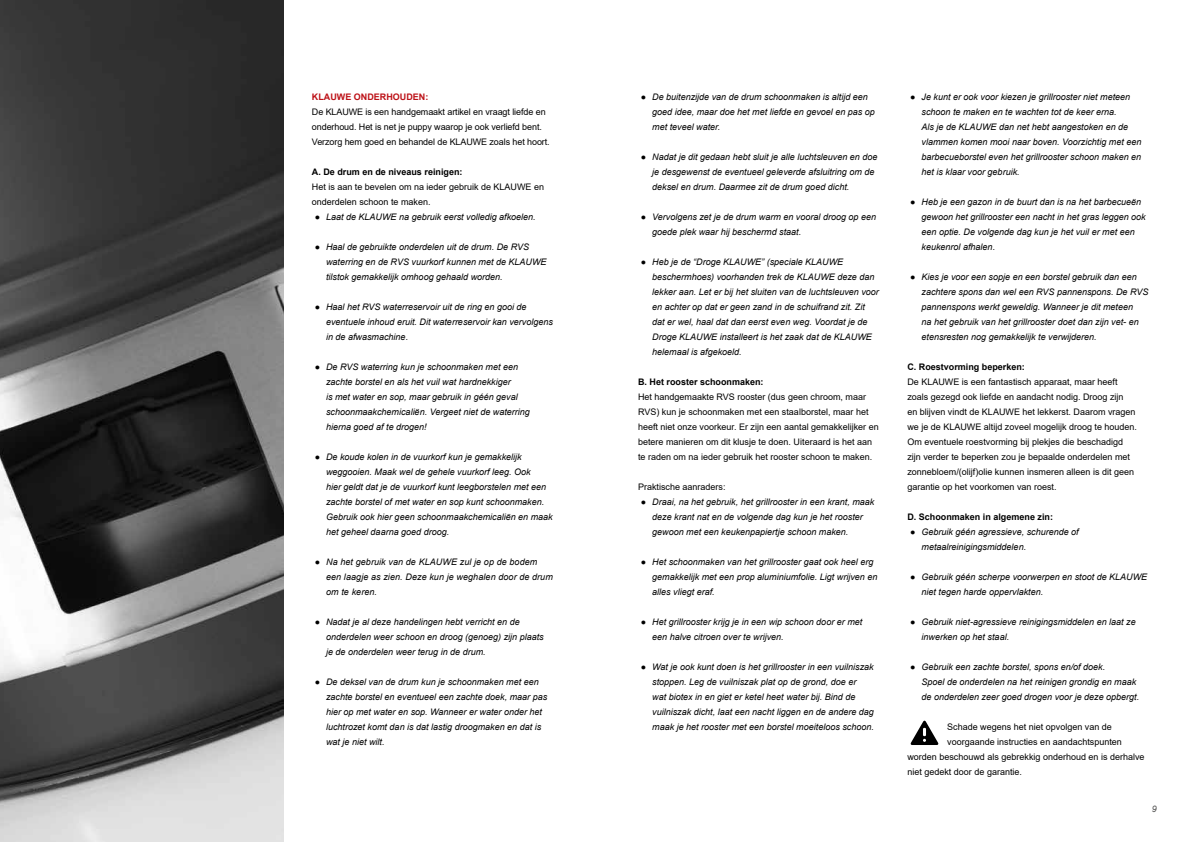
<style>
.page{position:relative;width:1191px;height:842px;background:#fff}
.page>*{position:absolute;margin:0;border:0;box-sizing:border-box;transform-origin:0 0}
.t1{font:italic 9px/15px "Arial";color:#000}
.t2{font:9px/15px "Arial";color:#000}
.t3{font:700 9px "Arial";color:#000}
.t4{font:700 9px "Arial";color:#bd1218}
.t5{font:italic 9px "Arial";color:#575756}
</style>
<div class="page">
<svg style="left:910px;top:720px;width:28px;height:25px"></svg>
<img style="left:0;top:0;width:283px;height:842px">
<p class="t4" style="left:312px;top:91px;width:118px">KLAUWE ONDERHOUDEN:</p>
<p class="t2" style="left:312px;top:104px;width:239px">De KLAUWE is een handgemaakt artikel en vraagt liefde en onderhoud. Het is net je puppy waarop je ook verliefd bent.<br>Verzorg hem goed en behandel de KLAUWE zoals het hoort.</p>
<p class="t3" style="left:312px;top:166px;width:152px">A. De drum en de niveaus reinigen:</p>
<p class="t2" style="left:312px;top:179px;width:234px">Het is aan te bevelen om na ieder gebruik de KLAUWE en onderdelen schoon te maken.</p>
<p class="t1" style="left:326px;top:210px;width:211px">Laat de KLAUWE na gebruik eerst volledig afkoelen.</p>
<p class="t1" style="left:326px;top:240px;width:222px">Haal de gebruikte onderdelen uit de drum. De RVS waterring en de RVS vuurkorf kunnen met de KLAUWE tilstok gemakkelijk omhoog gehaald worden.</p>
<p class="t1" style="left:326px;top:300px;width:228px">Haal het RVS waterreservoir uit de ring en gooi de eventuele inhoud eruit. Dit waterreservoir kan vervolgens in de afwasmachine.</p>
<p class="t1" style="left:326px;top:360px;width:205px">De RVS waterring kun je schoonmaken met een zachte borstel en als het vuil wat hardnekkiger<br>is met water en sop, maar gebruik in géén geval schoonmaakchemicaliën. Vergeet niet de waterring hierna goed af te drogen!</p>
<p class="t1" style="left:326px;top:450px;width:228px">De koude kolen in de vuurkorf kun je gemakkelijk weggooien. Maak wel de gehele vuurkorf leeg. Ook<br>hier geldt dat je de vuurkorf kunt leegborstelen met een zachte borstel of met water en sop kunt schoonmaken.<br>Gebruik ook hier geen schoonmaakchemicaliën en maak het geheel daarna goed droog.</p>
<p class="t1" style="left:326px;top:555px;width:228px">Na het gebruik van de KLAUWE zul je op de bodem een laagje as zien. Deze kun je weghalen door de drum om te keren.</p>
<p class="t1" style="left:326px;top:615px;width:219px">Nadat je al deze handelingen hebt verricht en de onderdelen weer schoon en droog (genoeg) zijn plaats je de onderdelen weer terug in de drum.</p>
<p class="t1" style="left:326px;top:675px;width:223px">De deksel van de drum kun je schoonmaken met een zachte borstel en eventueel een zachte doek, maar pas hier op met water en sop. Wanneer er water onder het luchtrozet komt dan is dat lastig droogmaken en dat is wat je niet wilt.</p>
<p class="t1" style="left:315px;top:210px;width:7px">●</p>
<p class="t1" style="left:315px;top:240px;width:7px">●</p>
<p class="t1" style="left:315px;top:300px;width:7px">●</p>
<p class="t1" style="left:315px;top:360px;width:7px">●</p>
<p class="t1" style="left:315px;top:450px;width:7px">●</p>
<p class="t1" style="left:315px;top:555px;width:7px">●</p>
<p class="t1" style="left:315px;top:615px;width:7px">●</p>
<p class="t1" style="left:315px;top:675px;width:7px">●</p>
<p class="t1" style="left:652px;top:90px;width:224px">De buitenzijde van de drum schoonmaken is altijd een goed idee, maar doe het met liefde en gevoel en pas op met teveel water.</p>
<p class="t1" style="left:652px;top:150px;width:227px">Nadat je dit gedaan hebt sluit je alle luchtsleuven en doe je desgewenst de eventueel geleverde afsluitring om de deksel en drum. Daarmee zit de drum goed dicht.</p>
<p class="t1" style="left:652px;top:210px;width:225px">Vervolgens zet je de drum warm en vooral droog op een goede plek waar hij beschermd staat.</p>
<p class="t1" style="left:652px;top:255px;width:228px">Heb je de “Droge KLAUWE” (speciale KLAUWE beschermhoes) voorhanden trek de KLAUWE deze dan lekker aan. Let er bij het sluiten van de luchtsleuven voor en achter op dat er geen zand in de schuifrand zit. Zit dat er wel, haal dat dan eerst even weg. Voordat je de Droge KLAUWE installeert is het zaak dat de KLAUWE helemaal is afgekoeld.</p>
<p class="t3" style="left:638px;top:376px;width:127px">B. Het rooster schoonmaken:</p>
<p class="t2" style="left:638px;top:389px;width:242px">Het handgemaakte RVS rooster (dus geen chroom, maar RVS) kun je schoonmaken met een staalborstel, maar het heeft niet onze voorkeur. Er zijn een aantal gemakkelijker en betere manieren om dit klusje te doen. Uiteraard is het aan te raden om na ieder gebruik het rooster schoon te maken.</p>
<p class="t2" style="left:638px;top:479px;width:89px">Praktische aanraders:</p>
<p class="t1" style="left:652px;top:495px;width:224px">Draai, na het gebruik, het grillrooster in een krant, maak deze krant nat en de volgende dag kun je het rooster gewoon met een keukenpapiertje schoon maken.</p>
<p class="t1" style="left:652px;top:555px;width:227px">Het schoonmaken van het grillrooster gaat ook heel erg gemakkelijk met een prop aluminiumfolie. Ligt wrijven en alles vliegt eraf.</p>
<p class="t1" style="left:652px;top:615px;width:212px">Het grillrooster krijg je in een wip schoon door er met een halve citroen over te wrijven.</p>
<p class="t1" style="left:652px;top:660px;width:223px">Wat je ook kunt doen is het grillrooster in een vuilniszak stoppen. Leg de vuilniszak plat op de grond, doe er<br>wat biotex in en giet er ketel heet water bij. Bind de vuilniszak dicht, laat een nacht liggen en de andere dag maak je het rooster met een borstel moeiteloos schoon.</p>
<p class="t1" style="left:641px;top:90px;width:7px">●</p>
<p class="t1" style="left:641px;top:150px;width:7px">●</p>
<p class="t1" style="left:641px;top:210px;width:7px">●</p>
<p class="t1" style="left:641px;top:255px;width:7px">●</p>
<p class="t1" style="left:641px;top:495px;width:7px">●</p>
<p class="t1" style="left:641px;top:555px;width:7px">●</p>
<p class="t1" style="left:641px;top:615px;width:7px">●</p>
<p class="t1" style="left:641px;top:660px;width:7px">●</p>
<p class="t1" style="left:921px;top:90px;width:221px">Je kunt er ook voor kiezen je grillrooster niet meteen schoon te maken en te wachten tot de keer erna.<br>Als je de KLAUWE dan net hebt aangestoken en de vlammen komen mooi naar boven. Voorzichtig met een barbecueborstel even het grillrooster schoon maken en het is klaar voor gebruik.</p>
<p class="t1" style="left:921px;top:195px;width:226px">Heb je een gazon in de buurt dan is na het barbecueën gewoon het grillrooster een nacht in het gras leggen ook een optie. De volgende dag kun je het vuil er met een keukenrol afhalen.</p>
<p class="t1" style="left:921px;top:270px;width:228px">Kies je voor een sopje en een borstel gebruik dan een zachtere spons dan wel een RVS pannenspons. De RVS pannenspons werkt geweldig. Wanneer je dit meteen<br>na het gebruik van het grillrooster doet dan zijn vet- en etensresten nog gemakkelijk te verwijderen.</p>
<p class="t3" style="left:907px;top:361px;width:119px">C. Roestvorming beperken:</p>
<p class="t2" style="left:907px;top:374px;width:231px">De KLAUWE is een fantastisch apparaat, maar heeft zoals gezegd ook liefde en aandacht nodig. Droog zijn<br>en blijven vindt de KLAUWE het lekkerst. Daarom vragen we je de KLAUWE altijd zoveel mogelijk droog te houden.<br>Om eventuele roestvorming bij plekjes die beschadigd zijn verder te beperken zou je bepaalde onderdelen met zonnebloem/(olijf)olie kunnen insmeren alleen is dit geen garantie op het voorkomen van roest.</p>
<p class="t3" style="left:907px;top:511px;width:147px">D. Schoonmaken in algemene zin:</p>
<p class="t1" style="left:921px;top:525px;width:159px">Gebruik géén agressieve, schurende of metaalreinigingsmiddelen.</p>
<p class="t1" style="left:921px;top:570px;width:227px">Gebruik géén scherpe voorwerpen en stoot de KLAUWE niet tegen harde oppervlakten.</p>
<p class="t1" style="left:921px;top:615px;width:216px">Gebruik niet-agressieve reinigingsmiddelen en laat ze inwerken op het staal.</p>
<p class="t1" style="left:921px;top:660px;width:219px">Gebruik een zachte borstel, spons en/of doek.<br>Spoel de onderdelen na het reinigen grondig en maak de onderdelen zeer goed drogen voor je deze opbergt.</p>
<p class="t2" style="left:947px;top:719px;width:166px">Schade wegens het niet opvolgen van de</p>
<p class="t2" style="left:947px;top:734px;width:176px">voorgaande instructies en aandachtspunten</p>
<p class="t2" style="left:907px;top:749px;width:239px">worden beschouwd als gebrekkig onderhoud en is derhalve</p>
<p class="t2" style="left:907px;top:764px;width:116px">niet gedekt door de garantie.</p>
<p class="t1" style="left:910px;top:90px;width:7px">●</p>
<p class="t1" style="left:910px;top:195px;width:7px">●</p>
<p class="t1" style="left:910px;top:270px;width:7px">●</p>
<p class="t1" style="left:910px;top:525px;width:7px">●</p>
<p class="t1" style="left:910px;top:570px;width:7px">●</p>
<p class="t1" style="left:910px;top:615px;width:7px">●</p>
<p class="t1" style="left:910px;top:660px;width:7px">●</p>
<p class="t5" style="left:1152px;top:803px;width:7px">9</p>
</div>
